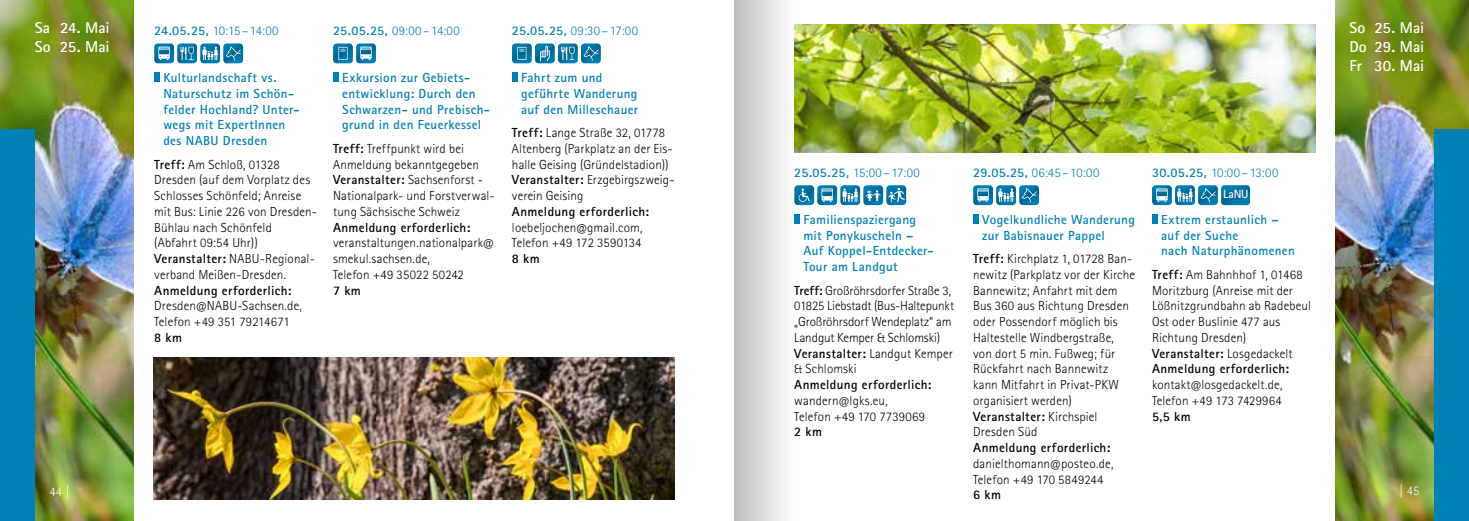
<style>
.page{position:relative;width:1469px;height:521px;background:#fff}
.page>*{position:absolute;margin:0;border:0;box-sizing:border-box;transform-origin:0 0}
.t1{font:700 15.75px/18.9px "Rotis Sans Serif Pro";color:#fff;text-align:justify}
.t2{font:300 13.12px/15.8px "Rotis Sans Serif Pro";letter-spacing:.01em;color:#000}
.t3{font:700 13.12px/15.8px "Rotis Sans Serif Pro";letter-spacing:.025em;color:#0080b5}
.t4{font:300 13.12px/15.8px "Rotis Sans Serif Pro";letter-spacing:-.01em;color:#000}
.t5{font:700 13.12px "Rotis Sans Serif Pro";letter-spacing:.025em;color:#000}
.t6{font:300 13.12px "Rotis Sans Serif Pro";letter-spacing:.02em;color:#0080b5}
.t7{font:300 13.12px "Rotis Sans Serif Pro";color:#fff}
.t8{font:700 11.9px "AT Rotis Sans Serif";color:#fff}
.s1{font-weight:700}
</style>
<div class="page">
<img style="left:1335px;top:0;width:133px;height:521px">
<img style="left:0;top:0;width:134px;height:521px">
<div style="left:1434px;top:129px;width:34px;height:392px;background:#0080b5"></div>
<div style="left:0;top:129px;width:35px;height:392px;background:#0080b5"></div>
<img style="left:154px;top:43px;width:20px;height:20px">
<svg style="left:154px;top:43px;width:16px;height:17px"></svg>
<img style="left:177px;top:43px;width:20px;height:20px">
<svg style="left:177px;top:43px;width:17px;height:17px"></svg>
<img style="left:200px;top:60px;width:20px;height:3px">
<img style="left:223px;top:44px;width:20px;height:19px">
<svg style="left:200px;top:43px;width:41px;height:17px"></svg>
<div style="left:154px;top:72px;width:5px;height:10px;background:#0080b5"></div>
<img style="left:333px;top:43px;width:20px;height:20px">
<svg style="left:333px;top:43px;width:14px;height:17px"></svg>
<img style="left:356px;top:43px;width:20px;height:20px">
<svg style="left:356px;top:43px;width:16px;height:17px"></svg>
<div style="left:333px;top:72px;width:5px;height:10px;background:#0080b5"></div>
<img style="left:512px;top:43px;width:20px;height:20px">
<svg style="left:512px;top:43px;width:14px;height:17px"></svg>
<img style="left:535px;top:43px;width:20px;height:20px">
<svg style="left:535px;top:43px;width:15px;height:18px"></svg>
<img style="left:558px;top:43px;width:20px;height:20px">
<svg style="left:558px;top:43px;width:16px;height:17px"></svg>
<img style="left:581px;top:43px;width:20px;height:20px">
<svg style="left:581px;top:43px;width:17px;height:17px"></svg>
<div style="left:512px;top:72px;width:5px;height:10px;background:#0080b5"></div>
<img style="left:154px;top:358px;width:521px;height:142px">
<img style="left:863px;top:202px;width:20px;height:3px">
<img style="left:886px;top:185px;width:20px;height:20px">
<svg style="left:858px;top:185px;width:46px;height:17px"></svg>
<img style="left:973px;top:185px;width:20px;height:20px">
<svg style="left:973px;top:185px;width:15px;height:17px"></svg>
<img style="left:996px;top:185px;width:20px;height:20px">
<svg style="left:996px;top:186px;width:17px;height:16px"></svg>
<img style="left:1019px;top:185px;width:20px;height:20px">
<svg style="left:1019px;top:185px;width:17px;height:17px"></svg>
<div style="left:973px;top:214px;width:5px;height:10px;background:#0080b5"></div>
<img style="left:1152px;top:185px;width:19px;height:20px">
<svg style="left:1152px;top:185px;width:15px;height:17px"></svg>
<img style="left:1175px;top:185px;width:19px;height:20px">
<svg style="left:1175px;top:186px;width:17px;height:16px"></svg>
<img style="left:1198px;top:185px;width:19px;height:20px">
<svg style="left:1198px;top:185px;width:17px;height:17px"></svg>
<img style="left:1221px;top:185px;width:29px;height:20px">
<div style="left:1152px;top:214px;width:5px;height:10px;background:#0080b5"></div>
<img style="left:858px;top:25px;width:457px;height:128px">
<svg style="left:734px;top:0;width:124px;height:521px"></svg>
<p class="t1" style="left:35px;top:18px;width:76px">Sa 24. Mai<br>So 25. Mai</p>
<p class="t6" style="left:154px;top:23px;width:126px"><span class="s1">24.05.25,</span> 10:15–14:00</p>
<p class="t3" style="left:163px;top:70px;width:138px">Kulturlandschaft vs.<br>Naturschutz im Schön&shy;felder Hochland? Unter&shy;wegs mit ExpertInnen des NABU Dresden</p>
<p class="t2" style="left:154px;top:157px;width:164px"><span class="s1">Treff:</span> Am Schloß, 01328<br>Dresden (auf dem Vorplatz des<br>Schlosses Schönfeld; Anreise mit Bus: Linie 226 von Dresden-<br>Bühlau nach Schönfeld (Abfahrt 09:54 Uhr))<br><span class="s1">Veranstalter:</span> NABU-Regional&shy;verband Meißen-Dresden.</p>
<p class="t5" style="left:154px;top:282px;width:139px">Anmeldung erforderlich:</p>
<p class="t2" style="left:154px;top:298px;width:149px">Dresden@NABU-Sachsen.de,<br>Telefon +49 351 79214671</p>
<p class="t5" style="left:154px;top:329px;width:29px">8 km</p>
<p class="t6" style="left:333px;top:23px;width:128px"><span class="s1">25.05.25,</span> 09:00–14:00</p>
<p class="t3" style="left:342px;top:70px;width:149px">Exkursion zur Gebiets&shy;entwicklung: Durch den<br>Schwarzen- und Prebisch&shy;grund in den Feuerkessel</p>
<p class="t2" style="left:333px;top:141px;width:163px"><span class="s1">Treff:</span> Treffpunkt wird bei<br>Anmeldung bekanntgegeben<br><span class="s1">Veranstalter:</span> Sachsenforst -<br>Nationalpark- und Forstverwal&shy;tung Sächsische Schweiz</p>
<p class="t5" style="left:333px;top:219px;width:139px">Anmeldung erforderlich:</p>
<p class="t2" style="left:333px;top:235px;width:162px">veranstaltungen.nationalpark@ smekul.sachsen.de,<br>Telefon +49 35022 50242</p>
<p class="t5" style="left:333px;top:282px;width:29px">7 km</p>
<p class="t6" style="left:512px;top:23px;width:128px"><span class="s1">25.05.25,</span> 09:30–17:00</p>
<p class="t3" style="left:521px;top:70px;width:119px">Fahrt zum und geführte Wanderung auf den Milleschauer</p>
<p class="t2" style="left:512px;top:125px;width:164px"><span class="s1">Treff:</span> Lange Straße 32, 01778<br>Altenberg (Parkplatz an der Eis&shy;halle Geising (Gründelstadion))<br><span class="s1">Veranstalter:</span> Erzgebirgszweig&shy;verein Geising</p>
<p class="t5" style="left:512px;top:203px;width:139px">Anmeldung erforderlich:</p>
<p class="t2" style="left:512px;top:220px;width:132px">loebeljochen@gmail.com,<br>Telefon +49 172 3590134</p>
<p class="t5" style="left:512px;top:250px;width:29px">8 km</p>
<p class="t7" style="left:50px;top:483px;width:22px">44 |</p>
<p class="t6" style="left:794px;top:165px;width:127px"><span class="s1">25.05.25,</span> 15:00–17:00</p>
<p class="t3" style="left:803px;top:211px;width:130px">Familienspaziergang mit Ponykuscheln –<br>Auf Koppel-Entdecker-<br>Tour am Landgut</p>
<p class="t4" style="left:794px;top:283px;width:161px"><span class="s1">Treff:</span> Großröhrsdorfer Straße 3,<br>01825 Liebstadt (Bus-Haltepunkt „Großröhrsdorf Wendeplatz“ am<br>Landgut Kemper &amp; Schlomski)<br><span class="s1">Veranstalter:</span> Landgut Kemper &amp; Schlomski</p>
<p class="t5" style="left:794px;top:376px;width:139px">Anmeldung erforderlich:</p>
<p class="t2" style="left:794px;top:393px;width:132px">wandern@lgks.eu,<br>Telefon +49 170 7739069</p>
<p class="t5" style="left:794px;top:424px;width:29px">2 km</p>
<p class="t6" style="left:973px;top:165px;width:128px"><span class="s1">29.05.25,</span> 06:45–10:00</p>
<p class="t3" style="left:982px;top:211px;width:154px">Vogelkundliche Wanderung zur Babisnauer Pappel</p>
<p class="t2" style="left:973px;top:251px;width:163px"><span class="s1">Treff:</span> Kirchplatz 1, 01728 Ban&shy;newitz (Parkplatz vor der Kirche<br>Bannewitz; Anfahrt mit dem<br>Bus 360 aus Richtung Dresden oder Possendorf möglich bis<br>Haltestelle Windbergstraße, von dort 5 min. Fußweg; für<br>Rückfahrt nach Bannewitz kann Mitfahrt in Privat-PKW organisiert werden)<br><span class="s1">Veranstalter:</span> Kirchspiel<br>Dresden Süd</p>
<p class="t5" style="left:973px;top:439px;width:139px">Anmeldung erforderlich:</p>
<p class="t2" style="left:973px;top:456px;width:142px">danielthomann@posteo.de,<br>Telefon +49 170 5849244</p>
<p class="t5" style="left:973px;top:487px;width:29px">6 km</p>
<p class="t6" style="left:1152px;top:165px;width:128px"><span class="s1">30.05.25,</span> 10:00–13:00</p>
<p class="t8" style="left:1223px;top:187px;width:27px">LaNU</p>
<p class="t3" style="left:1161px;top:211px;width:135px">Extrem erstaunlich – auf der Suche<br>nach Naturphänomenen</p>
<p class="t2" style="left:1152px;top:267px;width:160px"><span class="s1">Treff:</span> Am Bahnhhof 1, 01468<br>Moritzburg (Anreise mit der<br>Lößnitzgrundbahn ab Radebeul<br>Ost oder Buslinie 477 aus<br>Richtung Dresden)<br><span class="s1">Veranstalter:</span> Losgedackelt<br><span class="s1">Anmeldung erforderlich:</span></p>
<p class="t2" style="left:1152px;top:377px;width:132px">kontakt@losgedackelt.de,<br>Telefon +49 173 7429964</p>
<p class="t5" style="left:1152px;top:408px;width:40px">5,5 km</p>
<p class="t1" style="left:1349px;top:18px;width:76px">So 25. Mai Do 29. Mai Fr 30. Mai</p>
<p class="t7" style="left:1399px;top:483px;width:22px">| 45</p>
</div>
